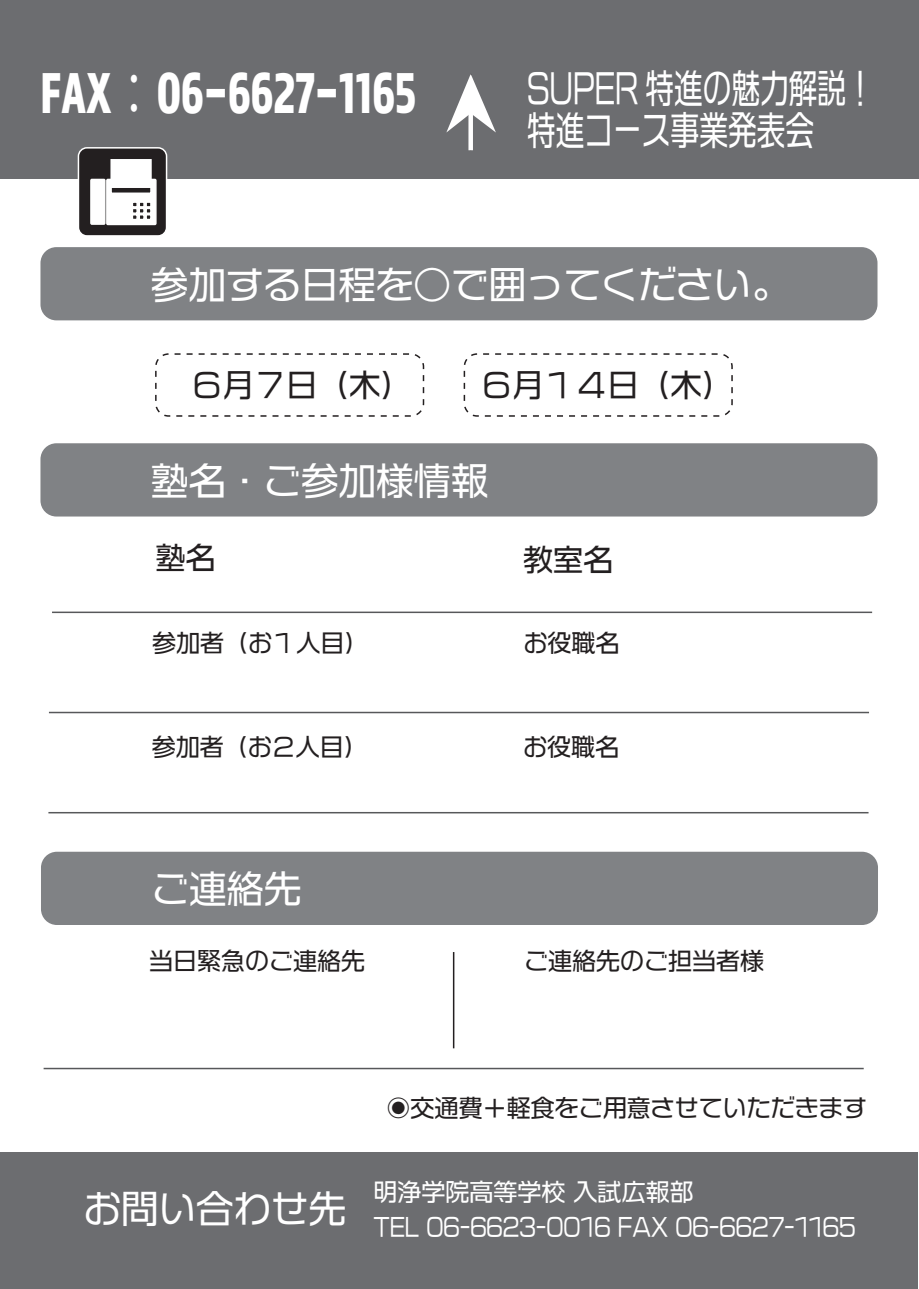
<style>
.page{position:relative;width:919px;height:1289px;background:#fff}
.page>*{position:absolute;margin:0;border:0;box-sizing:border-box;transform-origin:0 0}
.t1{font:59.85px "Almaq Refined";color:#fff;scale:.75 1}
.t2{font:38.85px/42px "VDL Logona Regular";color:#fff;scale:.74 1}
.t3{font:37.5px "VDL Logona Regular";color:#fff}
.t4{font:31.5px "VDL Logona Regular";color:#231f20}
.t5{font:30px "VDL Logona Regular";color:#231f20}
.t6{font:24px "VDL Logona Regular";color:#231f20}
.t7{font:24px/35.1px "VDL Logona Regular";color:#fff}
.s1{font-family:"Koz Go Pr 6 N"}
</style>
<div class="page">
<div style="left:0;top:0;width:918px;height:178px;background:#6c6d70"></div>
<div style="left:78px;top:148px;width:88px;height:88px;background:#231f20;border-radius:9px"></div>
<div style="left:78px;top:147px;width:89px;height:90px;border:2px solid #fff;border-radius:9px"></div>
<div style="left:91px;top:179px;width:14px;height:45px;background:#fff"></div>
<div style="left:90px;top:179px;width:15px;height:46px;border:2px solid #fff"></div>
<svg style="left:105px;top:178px;width:52px;height:48px"></svg>
<div style="left:110px;top:159px;width:42px;height:23px;background:#fff;border:2px solid #fff"></div>
<div style="left:468px;top:110px;width:5px;height:40px;background:#fff"></div>
<svg style="left:446px;top:74px;width:50px;height:58px"></svg>
<div style="left:40px;top:247px;width:837px;height:73px;background:#808285;border-radius:16px"></div>
<div style="left:155px;top:353px;width:269px;height:64px;border:2px dashed #231f20;border-radius:13px"></div>
<div style="left:463px;top:353px;width:269px;height:64px;border:2px dashed #231f20;border-radius:13px"></div>
<div style="left:40px;top:443px;width:837px;height:73px;background:#808285;border-radius:16px"></div>
<hr style="left:52px;top:611px;width:820px;height:2px;background:#57585a">
<hr style="left:49px;top:711px;width:820px;height:2px;background:#57585a">
<hr style="left:48px;top:812px;width:820px;height:1px;background:#57585a">
<div style="left:41px;top:851px;width:836px;height:74px;background:#808285;border-radius:16px"></div>
<hr style="left:44px;top:1067px;width:819px;height:2px;background:#57585a">
<hr style="left:453px;top:952px;width:1px;height:96px;background:#231f20">
<div style="left:0;top:1152px;width:918px;height:136px;background:#6c6d70"></div>
<h1 class="t1" style="left:40px;top:57px;width:502px">FAX<span class="s1">：</span>06−6627−1165</h1>
<h2 class="t2" style="left:527px;top:66px;width:471px">SUPER 特進の魅力解説！特進コース事業発表会</h2>
<h3 class="t3" style="left:151px;top:259px;width:639px">参加する日程を○で囲ってください。</h3>
<h3 class="t4" style="left:191px;top:363px;width:222px">６月７日（木）</h3>
<h3 class="t4" style="left:481px;top:363px;width:253px">６月１４日（木）</h3>
<h3 class="t3" style="left:151px;top:455px;width:339px">塾名・ご参加様情報</h3>
<p class="t5" style="left:155px;top:537px;width:61px">塾名</p>
<p class="t5" style="left:523px;top:539px;width:91px">教室名</p>
<p class="t6" style="left:152px;top:627px;width:217px">参加者（お１人目）</p>
<p class="t6" style="left:523px;top:627px;width:97px">お役職名</p>
<p class="t6" style="left:152px;top:731px;width:218px">参加者（お２人目）</p>
<p class="t6" style="left:523px;top:731px;width:97px">お役職名</p>
<h3 class="t3" style="left:151px;top:863px;width:151px">ご連絡先</h3>
<p class="t6" style="left:149px;top:944px;width:218px">当日緊急のご連絡先</p>
<p class="t6" style="left:524px;top:944px;width:241px">ご連絡先のご担当者様</p>
<h3 class="t3" style="left:84px;top:1182px;width:264px">お問い合わせ先</h3>
<p class="t6" style="left:386px;top:1091px;width:481px">◉交通費＋軽食をご用意させていただきます</p>
<p class="t7" style="left:373px;top:1174px;width:483px">明浄学院高等学校 入試広報部<br>TEL 06-6623-0016 FAX 06-6627-1165</p>
</div>
